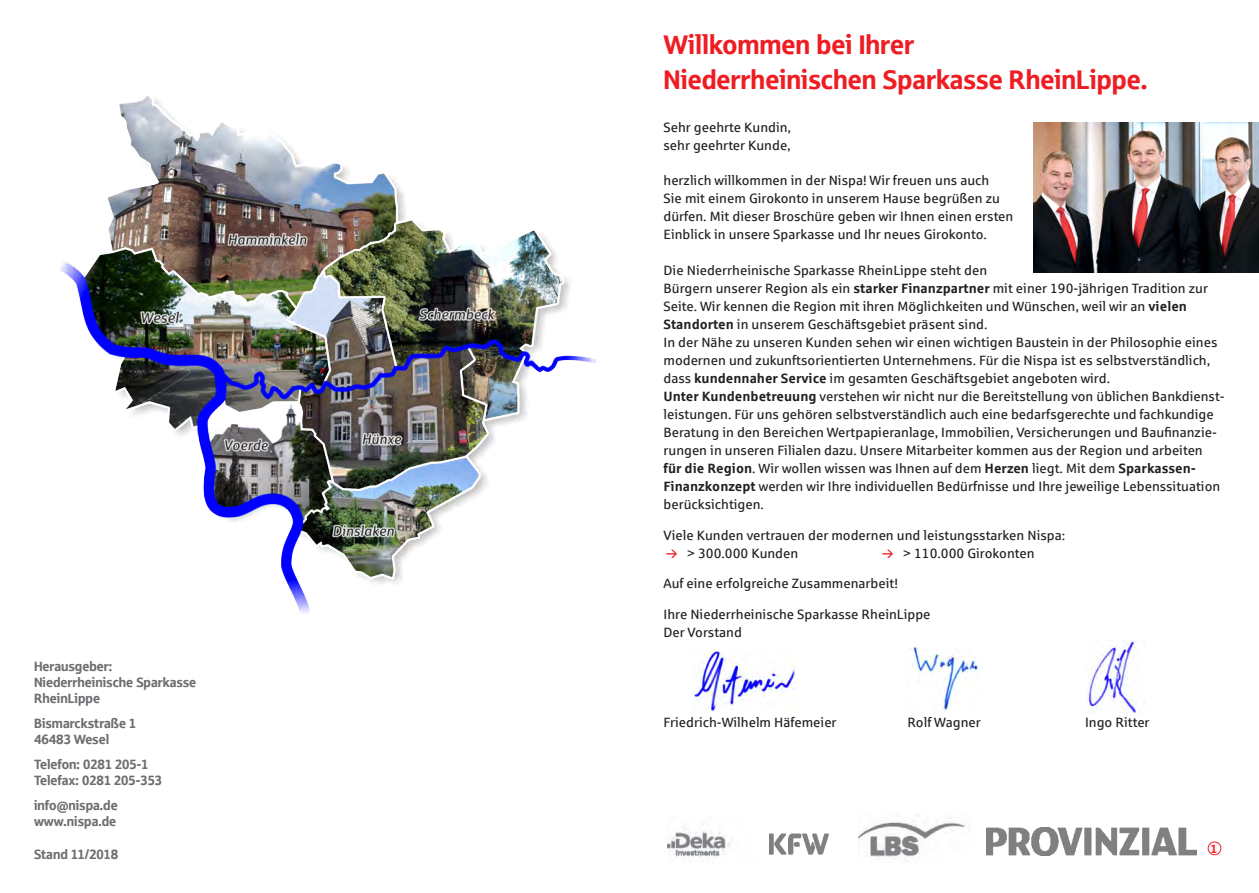
<style>
.page{position:relative;width:1259px;height:893px;background:#fff}
.page>*{position:absolute;margin:0;border:0;box-sizing:border-box;transform-origin:0 0}
.t1{font:27px/35.1px "Sparkasse Head";color:#ee1d23}
.t2{font:13.5px/18px "Sparkasse Rg";color:#231f20}
.t3{font:13.5px "Sparkasse Head";color:#6c6d70}
.t4{font:700 12px "Sparkasse Rg";color:#ee1d23}
.s1{font-weight:700}
</style>
<div class="page">
<img style="left:1033px;top:122px;width:226px;height:151px">
<img style="left:668px;top:827px;width:63px;height:31px">
<img style="left:769px;top:833px;width:60px;height:22px">
<img style="left:859px;top:820px;width:110px;height:39px">
<img style="left:986px;top:827px;width:210px;height:28px">
<div style="left:1207px;top:842px;width:14px;height:13px;border:1px solid #ee1d23;border-radius:50%"></div>
<img style="left:60px;top:95px;width:535px;height:518px">
<img style="left:1088px;top:641px;width:52px;height:73px">
<img style="left:693px;top:651px;width:102px;height:59px">
<img style="left:909px;top:647px;width:71px;height:66px">
<p class="t3" style="left:34px;top:657px;width:80px">Herausgeber:</p>
<p class="t3" style="left:34px;top:673px;width:164px">Niederrheinische Sparkasse</p>
<p class="t3" style="left:34px;top:690px;width:67px">RheinLippe</p>
<p class="t3" style="left:34px;top:714px;width:104px">Bismarckstraße 1</p>
<p class="t3" style="left:34px;top:731px;width:77px">46483 Wesel</p>
<p class="t3" style="left:34px;top:755px;width:116px">Telefon: 0281 205-1</p>
<p class="t3" style="left:34px;top:771px;width:130px">Telefax: 0281 205-353</p>
<p class="t3" style="left:34px;top:796px;width:85px">info@nispa.de</p>
<p class="t3" style="left:34px;top:812px;width:84px">www.nispa.de</p>
<p class="t3" style="left:34px;top:846px;width:86px">Stand 11/2018</p>
<p class="t1" style="left:663px;top:26px;width:485px">Willkommen bei Ihrer<br>Niederrheinischen Sparkasse RheinLippe.</p>
<p class="t2" style="left:663px;top:118px;width:129px">Sehr geehrte Kundin,</p>
<p class="t2" style="left:663px;top:136px;width:129px">sehr geehrter Kunde,</p>
<p class="t2" style="left:663px;top:171px;width:351px">herzlich willkommen in der Nispa! Wir freuen uns auch<br>Sie mit einem Girokonto in unserem Hause begrüßen zu dürfen. Mit dieser Broschüre geben wir Ihnen einen ersten Einblick in unsere Sparkasse und Ihr neues Girokonto.</p>
<p class="t2" style="left:663px;top:261px;width:546px">Die Niederrheinische Sparkasse RheinLippe steht den<br>Bürgern unserer Region als ein <span class="s1">starker Finanzpartner</span> mit einer 190-jährigen Tradition zur Seite. Wir kennen die Region mit ihren Möglichkeiten und Wünschen, weil wir an <span class="s1">vielen Standorten</span> in unserem Geschäftsgebiet präsent sind.</p>
<p class="t2" style="left:663px;top:333px;width:555px">In der Nähe zu unseren Kunden sehen wir einen wichtigen Baustein in der Philosophie eines modernen und zukunftsorientierten Unternehmens. Für die Nispa ist es selbstverständlich, dass <span class="s1">kundennaher Service</span> im gesamten Geschäftsgebiet angeboten wird.</p>
<p class="t2" style="left:663px;top:387px;width:563px"><span class="s1">Unter Kundenbetreuung</span> verstehen wir nicht nur die Bereitstellung von üblichen Bankdienst&shy;leistungen. Für uns gehören selbstverständlich auch eine bedarfsgerechte und fachkundige Beratung in den Bereichen Wertpapieranlage, Immobilien, Versicherungen und Baufinanzie&shy;rungen in unseren Filialen dazu. Unsere Mitarbeiter kommen aus der Region und arbeiten<br><span class="s1">für die Region</span>. Wir wollen wissen was Ihnen auf dem <span class="s1">Herzen</span> liegt. Mit dem <span class="s1">Sparkassen-Finanzkonzept</span> werden wir Ihre individuellen Bedürfnisse und Ihre jeweilige Lebenssituation berücksichtigen.</p>
<p class="t2" style="left:663px;top:525px;width:403px">Viele Kunden vertrauen der modernen und leistungsstarken Nispa:</p>
<p class="t2" style="left:687px;top:544px;width:113px">&gt; 300.000 Kunden</p>
<p class="t2" style="left:903px;top:544px;width:133px">&gt; 110.000 Girokonten</p>
<p class="t2" style="left:663px;top:574px;width:236px">Auf eine erfolgreiche Zusammenarbeit!</p>
<p class="t2" style="left:663px;top:605px;width:269px">Ihre Niederrheinische Sparkasse RheinLippe</p>
<p class="t2" style="left:663px;top:623px;width:80px">Der Vorstand</p>
<p class="t2" style="left:663px;top:713px;width:175px">Friedrich-Wilhelm Häfemeier</p>
<p class="t2" style="left:907px;top:713px;width:75px">Rolf Wagner</p>
<p class="t2" style="left:1085px;top:713px;width:66px">Ingo Ritter</p>
<p class="t4" style="left:1210px;top:841px;width:8px">1</p>
</div>
